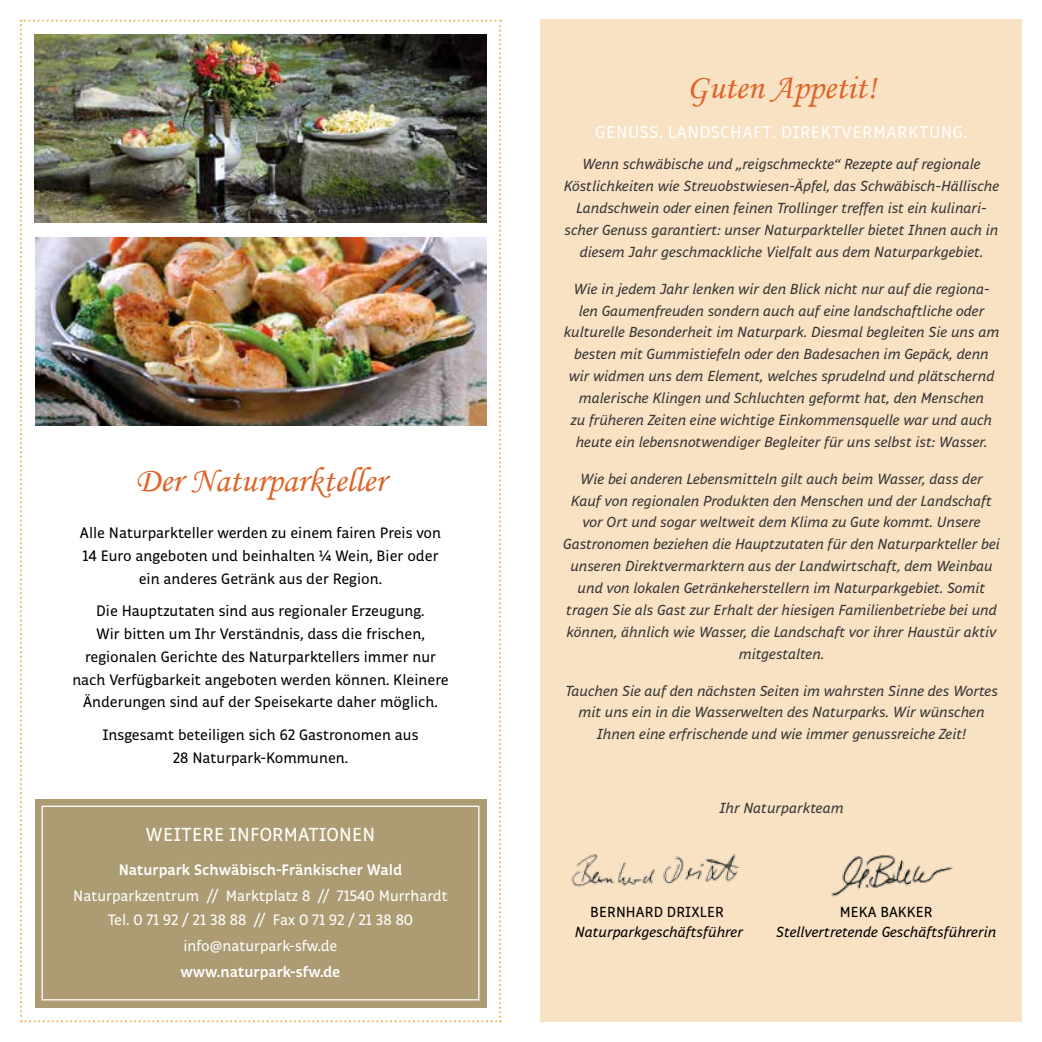
<style>
.page{position:relative;width:1042px;height:1042px;background:#fff}
.page>*{position:absolute;margin:0;border:0;box-sizing:border-box;transform-origin:0 0}
.t1{font:35px "Monotype Corsiva SE";color:#dc6529}
.t2{font:19.25px "Respublika FY";letter-spacing:.01em;color:#fff}
.t3{font:17.5px "Respublika FY";letter-spacing:.03em;color:#fff}
.t4{font:15.4px/22.8px "Respublika FY";color:#000;text-align:center}
.t5{font:15.4px/23.6px "Respublika FY";color:#fff;text-align:center}
.t6{font:700 15.4px "Respublika FY";color:#fff}
.t7{font:italic 14.88px/21.9px "Respublika FY";color:#373636;text-align:center}
.t8{font:italic 14.88px "Respublika FY";color:#000}
.t9{font:14.88px "Respublika FY";letter-spacing:.01em;color:#000}
</style>
<div class="page">
<svg style="left:20px;top:20px;width:481px;height:1002px"></svg>
<div style="left:541px;top:20px;width:481px;height:1002px;background:#f9e1c3"></div>
<img style="left:35px;top:35px;width:451px;height:188px">
<div style="left:35px;top:799px;width:451px;height:208px;background:#ac9b73"></div>
<div style="left:42px;top:805px;width:437px;height:195px;border:1px solid #fff"></div>
<img style="left:831px;top:855px;width:122px;height:42px">
<img style="left:571px;top:854px;width:169px;height:33px">
<img style="left:35px;top:237px;width:452px;height:188px">
<h1 class="t1" style="left:136px;top:459px;width:251px">Der Naturparkteller</h1>
<p class="t4" style="left:80px;top:522px;width:362px">Alle Naturparkteller werden zu einem fairen Preis von<br>14 Euro angeboten und beinhalten ¼ Wein, Bier oder ein anderes Getränk aus der Region.</p>
<p class="t4" style="left:72px;top:600px;width:378px">Die Hauptzutaten sind aus regionaler Erzeugung.<br>Wir bitten um Ihr Verständnis, dass die frischen, regionalen Gerichte des Naturparktellers immer nur nach Verfügbarkeit angeboten werden können. Kleinere Änderungen sind auf der Speisekarte daher möglich.</p>
<p class="t4" style="left:103px;top:724px;width:317px">Insgesamt beteiligen sich 62 Gastronomen aus<br>28 Naturpark-Kommunen.</p>
<p class="t2" style="left:146px;top:823px;width:231px">WEITERE INFORMATIONEN</p>
<p class="t6" style="left:119px;top:860px;width:285px">Naturpark Schwäbisch-Fränkischer Wald</p>
<p class="t5" style="left:73px;top:884px;width:376px">Naturparkzentrum // Marktplatz 8 // 71540 Murrhardt<br>Tel. 0 71 92 / 21 38 88 // Fax 0 71 92 / 21 38 80</p>
<p class="t5" style="left:183px;top:934px;width:155px">info@naturpark-sfw.de</p>
<p class="t6" style="left:181px;top:962px;width:161px">www.naturpark-sfw.de</p>
<h1 class="t1" style="left:686px;top:66px;width:191px">Guten Appetit!</h1>
<p class="t3" style="left:595px;top:121px;width:374px">GENUSS. LANDSCHAFT. DIREKTVERMARKTUNG.</p>
<p class="t7" style="left:564px;top:154px;width:437px">Wenn schwäbische und „reigschmeckte“ Rezepte auf regionale Köstlichkeiten wie Streuobstwiesen-Äpfel, das Schwäbisch-Hällische Landschwein oder einen feinen Trollinger treffen ist ein kulinari&shy;scher Genuss garantiert: unser Naturparkteller bietet Ihnen auch in diesem Jahr geschmackliche Vielfalt aus dem Naturparkgebiet.</p>
<p class="t7" style="left:564px;top:278px;width:437px">Wie in jedem Jahr lenken wir den Blick nicht nur auf die regiona&shy;len Gaumenfreuden sondern auch auf eine landschaftliche oder kulturelle Besonderheit im Naturpark. Diesmal begleiten Sie uns am besten mit Gummistiefeln oder den Badesachen im Gepäck, denn wir widmen uns dem Element, welches sprudelnd und plätschernd malerische Klingen und Schluchten geformt hat, den Menschen<br>zu früheren Zeiten eine wichtige Einkommensquelle war und auch heute ein lebensnotwendiger Begleiter für uns selbst ist: Wasser.</p>
<p class="t7" style="left:563px;top:468px;width:438px">Wie bei anderen Lebensmitteln gilt auch beim Wasser, dass der<br>Kauf von regionalen Produkten den Menschen und der Landschaft vor Ort und sogar weltweit dem Klima zu Gute kommt. Unsere Gastronomen beziehen die Hauptzutaten für den Naturparkteller bei unseren Direktvermarktern aus der Landwirtschaft, dem Weinbau und von lokalen Getränkeherstellern im Naturparkgebiet. Somit tragen Sie als Gast zur Erhalt der hiesigen Familienbetriebe bei und können, ähnlich wie Wasser, die Landschaft vor ihrer Haustür aktiv mitgestalten.</p>
<p class="t7" style="left:565px;top:680px;width:434px">Tauchen Sie auf den nächsten Seiten im wahrsten Sinne des Wortes mit uns ein in die Wasserwelten des Naturparks. Wir wünschen<br>Ihnen eine erfrischende und wie immer genussreiche Zeit!</p>
<p class="t7" style="left:719px;top:797px;width:126px">Ihr Naturparkteam</p>
<p class="t9" style="left:590px;top:903px;width:135px">BERNHARD DRIXLER</p>
<p class="t8" style="left:575px;top:923px;width:170px">Naturparkgeschäftsführer</p>
<p class="t9" style="left:840px;top:903px;width:94px">MEKA BAKKER</p>
<p class="t8" style="left:776px;top:923px;width:222px">Stellvertretende Geschäftsführerin</p>
</div>
